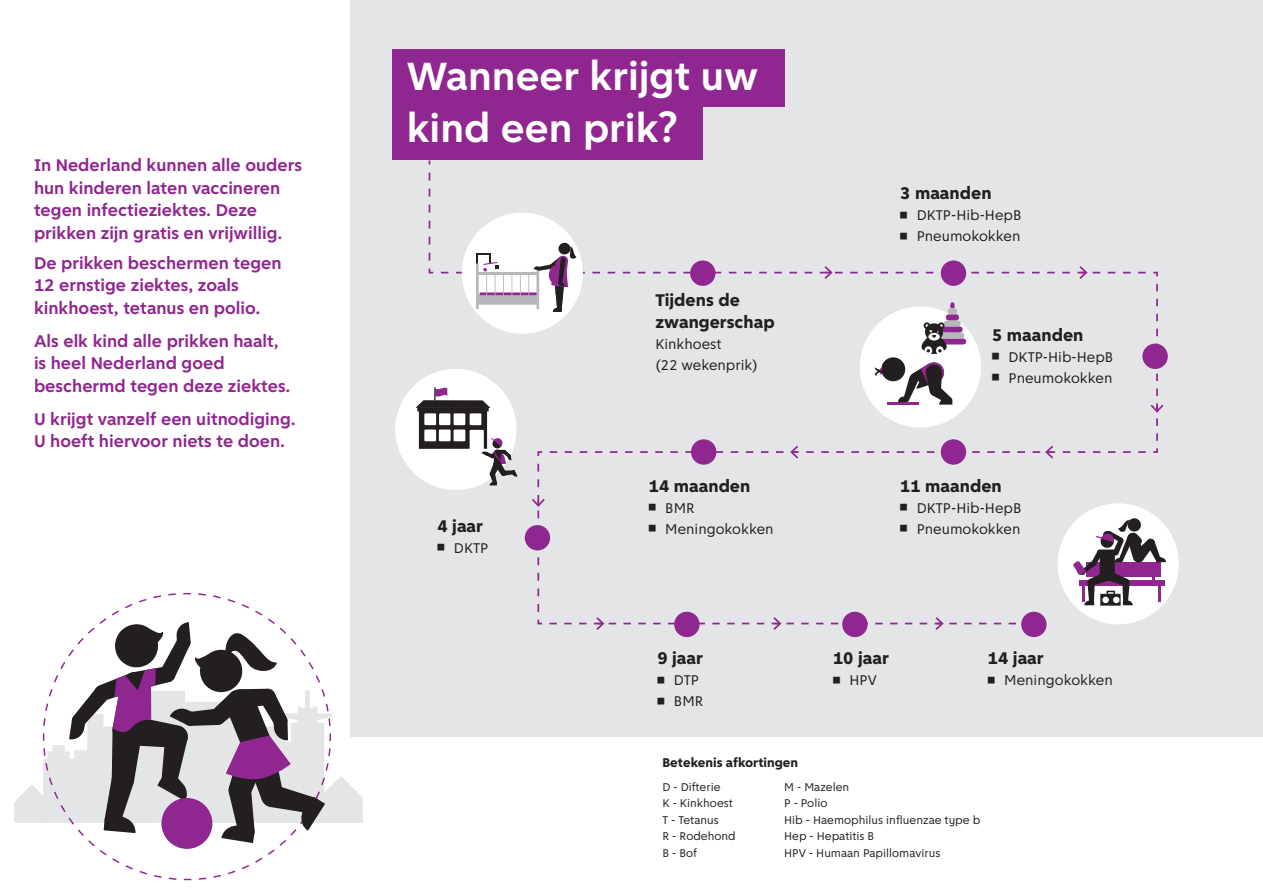
<style>
.page{position:relative;width:1263px;height:893px;background:#fff}
.page>*{position:absolute;margin:0;border:0;box-sizing:border-box;transform-origin:0 0}
.Grote_kop_25{font:700 41.85px/51.4px "Amsterdam Sans";color:#fff}
.plat_roman{font:700 18px/22.5px "Amsterdam Sans";color:#90268f}
.kopje_12{font:800 18px/21.6px "Amsterdam Sans";color:#231f20}
.Plat_10_13{font:15px/21px "Amsterdam Sans";color:#231f20}
.kopje{font:800 13.5px "Amsterdam Sans";color:#231f20}
.Plat_10_13-2{font:12px "Amsterdam Sans";color:#231f20}
.s1{font-family:"ASD Formfont"}
</style>
<div class="page">
<div style="left:351px;top:0;width:912px;height:736px;background:#e4e5e7"></div>
<div style="left:392px;top:49px;width:393px;height:58px;background:#90268f"></div>
<div style="left:392px;top:102px;width:311px;height:58px;background:#90268f"></div>
<div style="left:395px;top:369px;width:121px;height:121px;background:#fff;border-radius:50%"></div>
<div style="left:1058px;top:503px;width:121px;height:121px;background:#fff;border-radius:50%"></div>
<svg style="left:416px;top:173px;width:750px;height:459px"></svg>
<div style="left:690px;top:260px;width:25px;height:26px;background:#90268f;border-radius:50%"></div>
<div style="left:941px;top:260px;width:25px;height:26px;background:#90268f;border-radius:50%"></div>
<div style="left:1142px;top:344px;width:26px;height:25px;background:#90268f;border-radius:50%"></div>
<div style="left:941px;top:439px;width:25px;height:26px;background:#90268f;border-radius:50%"></div>
<div style="left:691px;top:439px;width:25px;height:26px;background:#90268f;border-radius:50%"></div>
<div style="left:525px;top:525px;width:25px;height:25px;background:#90268f;border-radius:50%"></div>
<div style="left:674px;top:612px;width:25px;height:25px;background:#90268f;border-radius:50%"></div>
<div style="left:842px;top:612px;width:25px;height:25px;background:#90268f;border-radius:50%"></div>
<div style="left:1021px;top:612px;width:25px;height:25px;background:#90268f;border-radius:50%"></div>
<svg style="left:14px;top:592px;width:349px;height:289px"></svg>
<p class="plat_roman" style="left:34px;top:154px;width:269px">In Nederland kunnen alle ouders hun kinderen laten vaccineren tegen infectieziektes. Deze prikken zijn gratis en vrijwillig.</p>
<p class="plat_roman" style="left:34px;top:251px;width:249px">De prikken beschermen tegen<br>12 ernstige ziektes, zoals kinkhoest, tetanus en polio.</p>
<p class="plat_roman" style="left:34px;top:329px;width:258px">Als elk kind alle prikken haalt, is heel Nederland goed beschermd tegen deze ziektes.</p>
<p class="plat_roman" style="left:34px;top:407px;width:263px">U krijgt vanzelf een uitnodiging.<br>U hoeft hiervoor niets te doen.</p>
<h1 class="Grote_kop_25" style="left:407px;top:51px;width:353px">Wanneer krijgt uw kind een prik?</h1>
<p class="kopje_12" style="left:655px;top:290px;width:121px">Tijdens de zwangerschap</p>
<p class="Plat_10_13" style="left:655px;top:333px;width:104px">Kinkhoest<br>(22 wekenprik)</p>
<p class="kopje_12" style="left:649px;top:475px;width:103px">14 maanden</p>
<p class="Plat_10_13" style="left:649px;top:497px;width:47px"><span class="s1">•</span> BMR</p>
<p class="kopje_12" style="left:437px;top:515px;width:47px">4 jaar</p>
<p class="Plat_10_13" style="left:649px;top:518px;width:126px"><span class="s1">•</span> Meningokokken</p>
<p class="Plat_10_13" style="left:437px;top:537px;width:52px"><span class="s1">•</span> DKTP</p>
<p class="kopje_12" style="left:657px;top:648px;width:47px">9 jaar</p>
<p class="Plat_10_13" style="left:657px;top:670px;width:43px"><span class="s1">•</span> DTP</p>
<p class="Plat_10_13" style="left:657px;top:691px;width:47px"><span class="s1">•</span> BMR</p>
<p class="kopje_12" style="left:900px;top:182px;width:93px">3 maanden</p>
<p class="Plat_10_13" style="left:900px;top:204px;width:123px"><span class="s1">•</span> DKTP-Hib-HepB</p>
<p class="Plat_10_13" style="left:900px;top:225px;width:122px"><span class="s1">•</span> Pneumokokken</p>
<p class="kopje_12" style="left:992px;top:324px;width:93px">5 maanden</p>
<p class="Plat_10_13" style="left:992px;top:346px;width:123px"><span class="s1">•</span> DKTP-Hib-HepB</p>
<p class="Plat_10_13" style="left:992px;top:367px;width:122px"><span class="s1">•</span> Pneumokokken</p>
<p class="kopje_12" style="left:900px;top:475px;width:103px">11 maanden</p>
<p class="Plat_10_13" style="left:900px;top:497px;width:123px"><span class="s1">•</span> DKTP-Hib-HepB</p>
<p class="Plat_10_13" style="left:900px;top:518px;width:122px"><span class="s1">•</span> Pneumokokken</p>
<p class="kopje_12" style="left:833px;top:648px;width:57px">10 jaar</p>
<p class="Plat_10_13" style="left:833px;top:670px;width:45px"><span class="s1">•</span> HPV</p>
<p class="kopje_12" style="left:988px;top:648px;width:57px">14 jaar</p>
<p class="Plat_10_13" style="left:988px;top:670px;width:126px"><span class="s1">•</span> Meningokokken</p>
<h1 class="kopje" style="left:662px;top:754px;width:137px">Betekenis afkortingen</h1>
<p class="Plat_10_13-2" style="left:662px;top:780px;width:60px">D - Difterie</p>
<p class="Plat_10_13-2" style="left:784px;top:780px;width:67px">M - Mazelen</p>
<p class="Plat_10_13-2" style="left:662px;top:797px;width:72px">K - Kinkhoest</p>
<p class="Plat_10_13-2" style="left:784px;top:797px;width:45px">P - Polio</p>
<p class="Plat_10_13-2" style="left:662px;top:813px;width:58px">T - Tetanus</p>
<p class="Plat_10_13-2" style="left:784px;top:813px;width:198px">Hib - Haemophilus influenzae type b</p>
<p class="Plat_10_13-2" style="left:662px;top:830px;width:75px">R - Rodehond</p>
<p class="Plat_10_13-2" style="left:784px;top:830px;width:92px">Hep - Hepatitis B</p>
<p class="Plat_10_13-2" style="left:662px;top:846px;width:36px">B - Bof</p>
<p class="Plat_10_13-2" style="left:784px;top:846px;width:158px">HPV - Humaan Papillomavirus</p>
</div>
